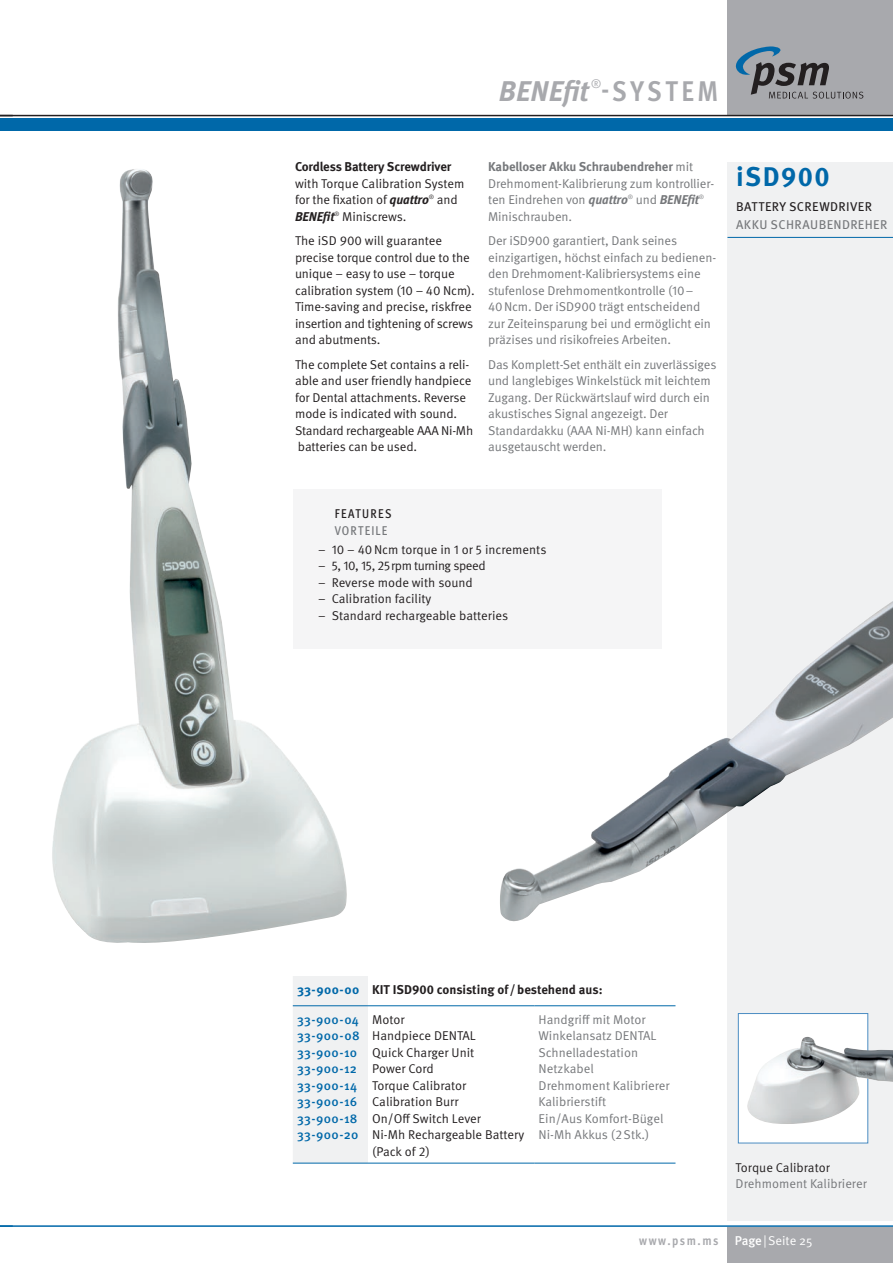
<style>
.page{position:relative;width:893px;height:1263px;background:#fff}
.page>*{position:absolute;margin:0;border:0;box-sizing:border-box;transform-origin:0 0}
.t1{font:italic 700 28.5px "Meta Pro";letter-spacing:.005em;color:#a8a9ad}
.t2{font:700 27px "Meta Pro";letter-spacing:.055em;color:#0068a9}
.t3{font:12.75px/16.5px "Meta Pro";letter-spacing:-.01em;color:#76787b}
.t4{font:12.75px/16.5px "Meta Pro";letter-spacing:-.01em;color:#231f20}
.t5{font:500 12.75px/16.5px "Meta Pro";letter-spacing:.035em;color:#0068a9}
.t6{font:700 12.75px "Meta Pro";letter-spacing:-.005em;color:#231f20}
.t7{font:12.75px "Meta Pro";letter-spacing:-.03em;color:#231f20}
.t8{font:12.75px "Meta Pro";letter-spacing:.025em;color:#76787b}
.t9{font:12.75px "Meta Pro";letter-spacing:.03em;color:#231f20}
.t10{font:12.75px "Meta Pro";color:#fff}
.t11{font:700 condensed 12.75px "Meta OT";letter-spacing:.12em;color:#a8a9ad}
.t12{font:500 condensed 12.75px "Meta OT";letter-spacing:.11em;color:#231f20}
.t13{font:500 condensed 12.75px "Meta OT";letter-spacing:.09em;color:#76787b}
.t14{font:italic 12.15px "Meta Pro";color:#a8a9ad}
.s1{font-family:"Meta OT";font-style:normal;font-stretch:condensed}
.s2{font-weight:700;font-style:italic}
.s3{font-weight:700}
.s4{color:#0068a9}
.s5{font-weight:500}
</style>
<div class="page">
<div style="left:727px;top:1227px;width:166px;height:36px;background:#a8a9ad"></div>
<div style="left:727px;top:162px;width:166px;height:1058px;background:#f0f1f2"></div>
<div style="left:727px;top:0;width:166px;height:116px;background:#a8a9ad"></div>
<svg style="left:736px;top:46px;width:127px;height:53px"></svg>
<hr style="left:0;top:115px;width:893px;height:1px;background:#231f20">
<hr style="left:0;top:1225px;width:893px;height:2px;background:#0068a9">
<div style="left:0;top:118px;width:893px;height:12px;background:#0068a9"></div>
<svg style="left:0;top:1225px;width:13px;height:2px"></svg>
<hr style="left:727px;top:237px;width:166px;height:1px;background:#0068a9">
<div style="left:293px;top:489px;width:368px;height:159px;background:#f5f5f6"></div>
<img style="left:52px;top:169px;width:295px;height:774px">
<img style="left:500px;top:601px;width:393px;height:321px">
<div style="left:738px;top:1013px;width:130px;height:130px;background:#fff;border:1px solid #4b8dc3"></div>
<img style="left:747px;top:1037px;width:146px;height:88px">
<div style="left:293px;top:976px;width:75px;height:187px;background:#f0f1f2"></div>
<hr style="left:293px;top:1005px;width:75px;height:1px;background:#0068a9">
<hr style="left:368px;top:1005px;width:166px;height:1px;background:#0068a9">
<hr style="left:534px;top:1005px;width:141px;height:1px;background:#0068a9">
<hr style="left:293px;top:1163px;width:75px;height:1px;background:#0068a9">
<hr style="left:368px;top:1163px;width:166px;height:1px;background:#0068a9">
<hr style="left:534px;top:1163px;width:141px;height:1px;background:#0068a9">
<p class="t14" style="left:591px;top:76px;width:12px">®</p>
<h1 class="t1" style="left:499px;top:73px;width:221px">BENEfit <span class="s1">-SYSTEM</span></h1>
<p class="t6" style="left:295px;top:159px;width:158px">Cordless Battery Screwdriver</p>
<p class="t4" style="left:295px;top:175px;width:171px">with Torque Calibration System for the fixation of <span class="s2">quattro</span><sup>®</sup> and<br><span class="s2">BENEfit</span><sup>®</sup> Miniscrews.</p>
<p class="t4" style="left:295px;top:233px;width:181px">The iSD 900 will guarantee precise torque control due to the unique – easy to use – torque calibration system (10 – 40 Ncm).<br>Time-saving and precise, riskfree insertion and tightening of screws and abutments.</p>
<p class="t4" style="left:295px;top:357px;width:180px">The complete Set contains a reli&shy;able and user friendly handpiece for Dental attachments. Reverse mode is indicated with sound.<br>Standard rechargeable AAA Ni-Mh batteries can be used.</p>
<p class="t3" style="left:488px;top:159px;width:227px"><span class="s3">Kabelloser Akku Schraubendreher</span> mit Drehmoment-Kalibrierung zum kontrollier&shy;ten Eindrehen von <span class="s2">quattro</span><sup>®</sup> und <span class="s2">BENEfit</span><sup>® </sup>Minischrauben.</p>
<p class="t3" style="left:488px;top:233px;width:229px">Der iSD900 garantiert, Dank seines einzigartigen, höchst einfach zu bedienen&shy;den Drehmoment-Kalibriersystems eine stufenlose Drehmomentkontrolle (10– 40Ncm. Der iSD900 trägt entscheidend zur Zeiteinsparung bei und ermöglicht ein präzises und risikofreies Arbeiten.</p>
<p class="t3" style="left:488px;top:357px;width:230px">Das Komplett-Set enthält ein zuverlässiges und langlebiges Winkelstück mit leichtem Zugang. Der Rückwärtslauf wird durch ein akustisches Signal angezeigt. Der Standardakku (AAA Ni-MH) kann einfach ausgetauscht werden.</p>
<h2 class="t2" style="left:736px;top:160px;width:95px">iSD900</h2>
<p class="t9" style="left:736px;top:198px;width:137px">BATTERY SCREWDRIVER</p>
<p class="t8" style="left:736px;top:217px;width:153px">AKKU SCHRAUBENDREHER</p>
<p class="t12" style="left:335px;top:506px;width:59px">FEATURES</p>
<p class="t13" style="left:335px;top:522px;width:54px">VORTEILE</p>
<p class="t4" style="left:318px;top:541px;width:230px">– 10 – 40Ncm torque in 1 or 5 increments</p>
<p class="t7" style="left:318px;top:558px;width:169px">– 5, 10, 15, 25rpm turning speed</p>
<p class="t4" style="left:318px;top:574px;width:156px">– Reverse mode with sound</p>
<p class="t4" style="left:318px;top:591px;width:115px">– Calibration facility</p>
<p class="t4" style="left:318px;top:607px;width:192px">– Standard rechargeable batteries</p>
<p class="t6" style="left:297px;top:982px;width:307px"><span class="s4">33-900-00</span> KIT ISD900 consisting of /bestehend aus:</p>
<p class="t5" style="left:297px;top:1011px;width:64px">33-900-04<br>33-900-08<br>33-900-10<br>33-900-12<br>33-900-14<br>33-900-16<br>33-900-18<br>33-900-20</p>
<p class="t4" style="left:372px;top:1011px;width:154px">Motor<br>Handpiece DENTAL<br>Quick Charger Unit<br>Power Cord<br>Torque Calibrator<br>Calibration Burr<br>On/Off Switch Lever<br>Ni-Mh Rechargeable Battery (Pack of 2)</p>
<p class="t3" style="left:539px;top:1011px;width:133px">Handgriff mit Motor<br>Winkelansatz DENTAL<br>Schnelladestation<br>Netzkabel<br>Drehmoment Kalibrierer<br>Kalibrierstift<br>Ein/Aus Komfort-Bügel<br>Ni-Mh Akkus (2Stk.)</p>
<p class="t4" style="left:736px;top:1159px;width:96px">Torque Calibrator</p>
<p class="t3" style="left:736px;top:1176px;width:133px">Drehmoment Kalibrierer</p>
<p class="t11" style="left:639px;top:1233px;width:81px">www.psm.ms</p>
<p class="t10" style="left:735px;top:1233px;width:79px"><span class="s5">Page</span>|Seite 25</p>
</div>
